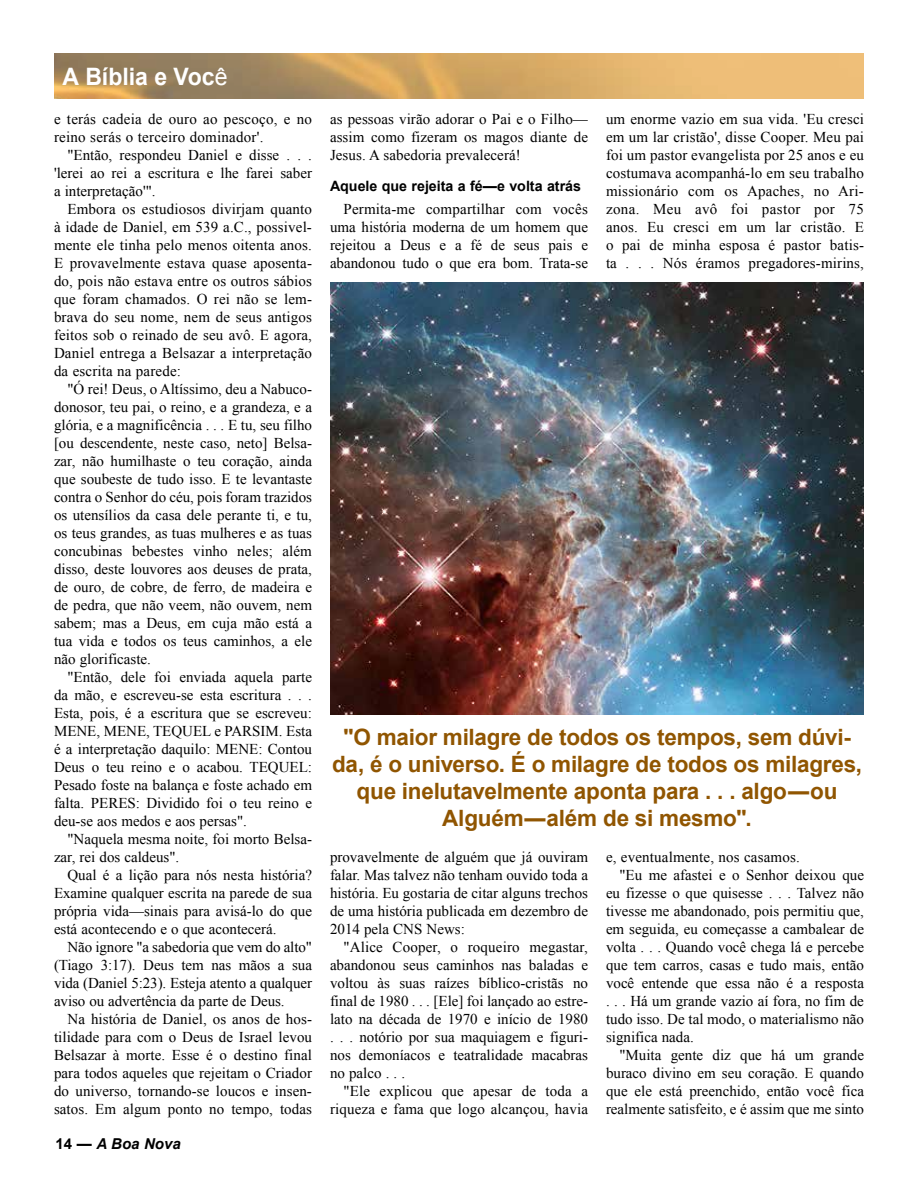
<style>
.page{position:relative;width:918px;height:1188px;background:#fff}
.page>*{position:absolute;margin:0;border:0;box-sizing:border-box;transform-origin:0 0}
.t1{font:700 24px "Arial";color:#fff;scale:.96 1}
.t2{font:700 22.5px/27px "Arial";letter-spacing:-.01em;color:#905501;text-align:center}
.t3{font:15px/18px "Times New Roman";color:#000;text-align:justify}
.t4{font:italic 700 15px "Arial";color:#000}
.t5{font:700 14.25px "Arial";color:#000}
.s1{font-weight:400}
.s2{font-style:normal}
</style>
<div class="page">
<img style="left:54px;top:54px;width:810px;height:45px">
<img style="left:330px;top:283px;width:534px;height:432px">
<h1 class="t1" style="left:62px;top:60px;width:174px">A Bíblia e Voc<span class="s1">ê</span></h1>
<p class="t3" style="left:54px;top:109px;width:260px">e terás cadeia de ouro ao pescoço, e no reino serás o terceiro dominador'.</p>
<p class="t3" style="left:54px;top:145px;width:260px;text-indent:14px">"Então, respondeu Daniel e disse . . . 'lerei ao rei a escritura e lhe farei saber a interpretação'".</p>
<p class="t3" style="left:54px;top:199px;width:260px;text-indent:14px">Embora os estudiosos divirjam quanto à idade de Daniel, em 539 a.C., possivel&shy;mente ele tinha pelo menos oitenta anos.<br>E provavelmente estava quase aposenta&shy;do, pois não estava entre os outros sábios que foram chamados. O rei não se lem&shy;brava do seu nome, nem de seus antigos feitos sob o reinado de seu avô. E agora, Daniel entrega a Belsazar a interpretação da escrita na parede:</p>
<p class="t3" style="left:54px;top:379px;width:260px;text-indent:14px">"Ó rei! Deus, o Altíssimo, deu a Nabuco&shy;donosor, teu pai, o reino, e a grandeza, e a glória, e a magnificência . . . E tu, seu filho [ou descendente, neste caso, neto] Belsa&shy;zar, não humilhaste o teu coração, ainda que soubeste de tudo isso. E te levantaste contra o Senhor do céu, pois foram trazidos os utensílios da casa dele perante ti, e tu, os teus grandes, as tuas mulheres e as tuas concubinas bebestes vinho neles; além disso, deste louvores aos deuses de prata, de ouro, de cobre, de ferro, de madeira e de pedra, que não veem, não ouvem, nem sabem; mas a Deus, em cuja mão está a tua vida e todos os teus caminhos, a ele não glorificaste.</p>
<p class="t3" style="left:54px;top:667px;width:260px;text-indent:14px">"Então, dele foi enviada aquela parte da mão, e escreveu-se esta escritura . . .<br>Esta, pois, é a escritura que se escreveu:<br>MENE, MENE, TEQUEL e PARSIM. Esta é a interpretação daquilo: MENE: Contou Deus o teu reino e o acabou. TEQUEL:<br>Pesado foste na balança e foste achado em falta. PERES: Dividido foi o teu reino e deu-se aos medos e aos persas".</p>
<p class="t3" style="left:54px;top:829px;width:260px;text-indent:14px">"Naquela mesma noite, foi morto Belsa&shy;zar, rei dos caldeus".</p>
<p class="t3" style="left:54px;top:865px;width:260px;text-indent:14px">Qual é a lição para nós nesta história?<br>Examine qualquer escrita na parede de sua própria vida—sinais para avisá-lo do que está acontecendo e o que acontecerá.</p>
<p class="t3" style="left:54px;top:937px;width:260px;text-indent:14px">Não ignore "a sabedoria que vem do alto" (Tiago 3:17). Deus tem nas mãos a sua vida (Daniel 5:23). Esteja atento a qualquer aviso ou advertência da parte de Deus.</p>
<p class="t3" style="left:54px;top:1009px;width:260px;text-indent:14px">Na história de Daniel, os anos de hos&shy;tilidade para com o Deus de Israel levou Belsazar à morte. Esse é o destino final para todos aqueles que rejeitam o Criador do universo, tornando-se loucos e insen&shy;satos. Em algum ponto no tempo, todas</p>
<p class="t4" style="left:55px;top:1134px;width:127px"><span class="s2">14 —</span> A Boa Nova</p>
<p class="t3" style="left:330px;top:109px;width:260px">as pessoas virão adorar o Pai e o Filho— assim como fizeram os magos diante de Jesus. A sabedoria prevalecerá!</p>
<p class="t5" style="left:330px;top:176px;width:253px">Aquele que rejeita a fé—e volta atrás</p>
<p class="t3" style="left:330px;top:199px;width:260px;text-indent:14px">Permita-me compartilhar com vocês uma história moderna de um homem que rejeitou a Deus e a fé de seus pais e abandonou tudo o que era bom. Trata-se</p>
<p class="t3" style="left:606px;top:109px;width:260px">um enorme vazio em sua vida. 'Eu cresci em um lar cristão', disse Cooper. Meu pai foi um pastor evangelista por 25 anos e eu costumava acompanhá-lo em seu trabalho missionário com os Apaches, no Ari&shy;zona. Meu avô foi pastor por 75 anos. Eu cresci em um lar cristão. E o pai de minha esposa é pastor batis&shy;ta . . . Nós éramos pregadores-mirins,</p>
<h2 class="t2" style="left:332px;top:724px;width:532px">"O maior milagre de todos os tempos, sem dúvi&shy;da, é o universo. É o milagre de todos os milagres, que inelutavelmente aponta para . . . algo―ou Alguém―além de si mesmo".</h2>
<p class="t3" style="left:330px;top:847px;width:260px">provavelmente de alguém que já ouviram falar. Mas talvez não tenham ouvido toda a história. Eu gostaria de citar alguns trechos de uma história publicada em dezembro de 2014 pela CNS News:</p>
<p class="t3" style="left:330px;top:937px;width:260px;text-indent:14px">"Alice Cooper, o roqueiro megastar, abandonou seus caminhos nas baladas e voltou às suas raízes bíblico-cristãs no final de 1980 . . . [Ele] foi lançado ao estre&shy;lato na década de 1970 e início de 1980 . . . notório por sua maquiagem e figuri&shy;nos demoníacos e teatralidade macabras no palco . . .</p>
<p class="t3" style="left:330px;top:1081px;width:260px;text-align:right">"Ele explicou que apesar de toda a riqueza e fama que logo alcançou, havia</p>
<p class="t3" style="left:606px;top:847px;width:195px">e, eventualmente, nos casamos.</p>
<p class="t3" style="left:620px;top:865px;width:246px">"Eu me afastei e o Senhor deixou que</p>
<p class="t3" style="left:606px;top:883px;width:259px">eu fizesse o que quisesse . . . Talvez não</p>
<p class="t3" style="left:606px;top:901px;width:260px">tivesse me abandonado, pois permitiu que,</p>
<p class="t3" style="left:606px;top:919px;width:260px">em seguida, eu começasse a cambalear de</p>
<p class="t3" style="left:606px;top:937px;width:260px">volta . . . Quando você chega lá e percebe</p>
<p class="t3" style="left:606px;top:955px;width:259px">que tem carros, casas e tudo mais, então</p>
<p class="t3" style="left:606px;top:973px;width:260px">você entende que essa não é a resposta</p>
<p class="t3" style="left:606px;top:991px;width:259px">. . . Há um grande vazio aí fora, no fim de</p>
<p class="t3" style="left:606px;top:1009px;width:259px">tudo isso. De tal modo, o materialismo não</p>
<p class="t3" style="left:606px;top:1027px;width:89px">significa nada.</p>
<p class="t3" style="left:620px;top:1045px;width:246px">"Muita gente diz que há um grande</p>
<p class="t3" style="left:606px;top:1063px;width:259px">buraco divino em seu coração. E quando</p>
<p class="t3" style="left:606px;top:1081px;width:260px">que ele está preenchido, então você fica</p>
<p class="t3" style="left:606px;top:1099px;width:260px">realmente satisfeito, e é assim que me sinto</p>
</div>
